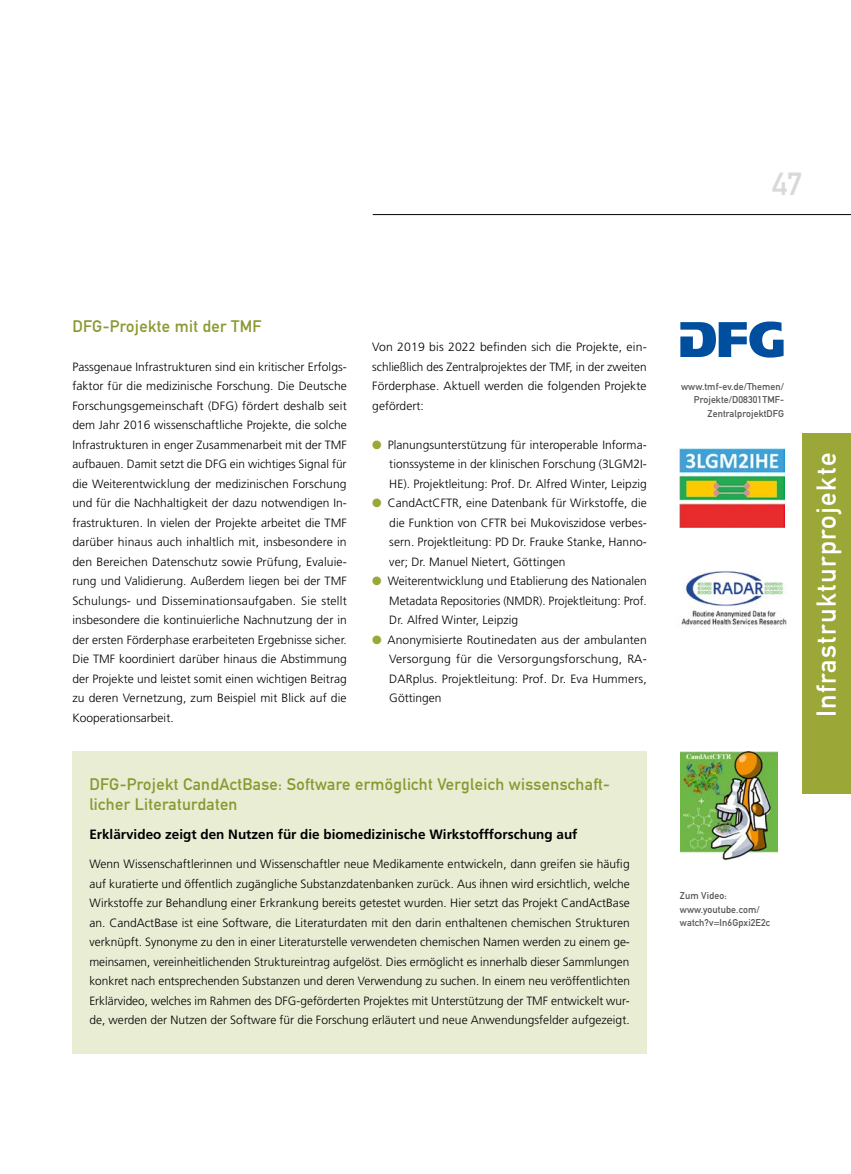
<style>
.page{position:relative;width:851px;height:1174px;background:#fff}
.page>*{position:absolute;margin:0;border:0;box-sizing:border-box;transform-origin:0 0}
.t1{font:31.5px "DIN Mittelschrift Std";color:#d8dada}
.t2{font:27px "DIN Mittelschrift Std";letter-spacing:.05em;color:#fff}
.t3{font:16.5px/19.5px "DIN Mittelschrift Std";letter-spacing:.02em;color:#8b9831}
.t4{font:700 13.5px "Frutiger LT Std";color:#000}
.t5{font:300 12px/19.5px "Frutiger LT Std";letter-spacing:.005em;color:#000;text-align:justify}
.t6{font:9.75px/13.5px "DIN Mittelschrift Std";letter-spacing:.01em;color:#555756;text-align:right}
.s1{color:#9ba838}
</style>
<div class="page">
<hr style="left:372px;top:214px;width:478px;height:1px;background:#000">
<div style="left:801px;top:433px;width:49px;height:360px;background:#9ba838"></div>
<div style="left:72px;top:751px;width:574px;height:302px;background:#e9edd4"></div>
<svg style="left:680px;top:321px;width:103px;height:36px"></svg>
<img style="left:681px;top:571px;width:106px;height:57px">
<img style="left:680px;top:751px;width:97px;height:110px">
<img style="left:679px;top:449px;width:105px;height:78px">
<h1 class="t1" style="left:772px;top:165px;width:31px">47</h1>
<h3 class="t3" style="left:72px;top:316px;width:191px">DFG-Projekte mit der TMF</h3>
<p class="t5" style="left:72px;top:357px;width:276px">Passgenaue Infrastrukturen sind ein kritischer Erfolgs&shy;faktor für die medizinische Forschung. Die Deutsche Forschungsgemeinschaft (DFG) fördert deshalb seit dem Jahr 2016 wissenschaftliche Projekte, die solche Infrastrukturen in enger Zusammenarbeit mit der TMF aufbauen. Damit setzt die DFG ein wichtiges Signal für die Weiterentwicklung der medizinischen Forschung und für die Nachhaltigkeit der dazu notwendigen In&shy;frastrukturen. In vielen der Projekte arbeitet die TMF darüber hinaus auch inhaltlich mit, insbesondere in den Bereichen Datenschutz sowie Prüfung, Evaluie&shy;rung und Validierung. Außerdem liegen bei der TMF Schulungs- und Disseminationsaufgaben. Sie stellt insbesondere die kontinuierliche Nachnutzung der in der ersten Förderphase erarbeiteten Ergebnisse sicher.<br>Die TMF koordiniert darüber hinaus die Abstimmung der Projekte und leistet somit einen wichtigen Beitrag zu deren Vernetzung, zum Beispiel mit Blick auf die Kooperationsarbeit.</p>
<p class="t5" style="left:372px;top:337px;width:276px">Von 2019 bis 2022 befinden sich die Projekte, ein&shy;schließlich des Zentralprojektes der TMF, in der zweiten Förderphase. Aktuell werden die folgenden Projekte gefördert:</p>
<p class="t5" style="left:389px;top:435px;width:259px;text-indent:-17px"><span class="s1">●</span> Planungsunterstützung für interoperable Informa&shy;tionssysteme in der klinischen Forschung (3LGM2I-HE). Projektleitung: Prof. Dr. Alfred Winter, Leipzig</p>
<p class="t5" style="left:389px;top:493px;width:259px;text-indent:-17px"><span class="s1">●</span> CandActCFTR, eine Datenbank für Wirkstoffe, die die Funktion von CFTR bei Mukoviszidose verbes&shy;sern. Projektleitung: PD Dr. Frauke Stanke, Hanno&shy;ver; Dr. Manuel Nietert, Göttingen</p>
<p class="t5" style="left:389px;top:571px;width:259px;text-indent:-17px"><span class="s1">●</span> Weiterentwicklung und Etablierung des Nationalen Metadata Repositories (NMDR). Projektleitung: Prof.<br>Dr. Alfred Winter, Leipzig</p>
<p class="t5" style="left:389px;top:630px;width:259px;text-indent:-17px"><span class="s1">●</span> Anonymisierte Routinedaten aus der ambulanten Versorgung für die Versorgungsforschung, RA-DARplus. Projektleitung: Prof. Dr. Eva Hummers, Göttingen</p>
<h3 class="t3" style="left:89px;top:774px;width:522px">DFG-Projekt CandActBase: Software ermöglicht Vergleich wissenschaft&shy;licher Literaturdaten</h3>
<p class="t4" style="left:89px;top:826px;width:489px">Erklärvideo zeigt den Nutzen für die biomedizinische Wirkstoffforschung auf</p>
<p class="t5" style="left:89px;top:854px;width:542px">Wenn Wissenschaftlerinnen und Wissenschaftler neue Medikamente entwickeln, dann greifen sie häufig auf kuratierte und öffentlich zugängliche Substanzdatenbanken zurück. Aus ihnen wird ersichtlich, welche Wirkstoffe zur Behandlung einer Erkrankung bereits getestet wurden. Hier setzt das Projekt CandActBase an. CandActBase ist eine Software, die Literaturdaten mit den darin enthaltenen chemischen Strukturen verknüpft. Synonyme zu den in einer Literaturstelle verwendeten chemischen Namen werden zu einem ge&shy;meinsamen, vereinheitlichenden Struktureintrag aufgelöst. Dies ermöglicht es innerhalb dieser Sammlungen konkret nach entsprechenden Substanzen und deren Verwendung zu suchen. In einem neu veröffentlichten Erklärvideo, welches im Rahmen des DFG-geförderten Projektes mit Unterstützung der TMF entwickelt wur&shy;de, werden der Nutzen der Software für die Forschung erläutert und neue Anwendungsfelder aufgezeigt.</p>
<p class="t6" style="left:681px;top:380px;width:104px">www.tmf-ev.de/Themen/<br>Projekte/D08301TMF-<br>ZentralprojektDFG</p>
<h2 class="t2" style="left:810px;top:717px;width:266px;rotate:-90deg">Infrastrukturprojekte</h2>
<p class="t6" style="left:679px;top:889px;width:92px;text-align:left">Zum Video: www.youtube.com/ watch?v=In6Gpxi2E2c</p>
</div>
